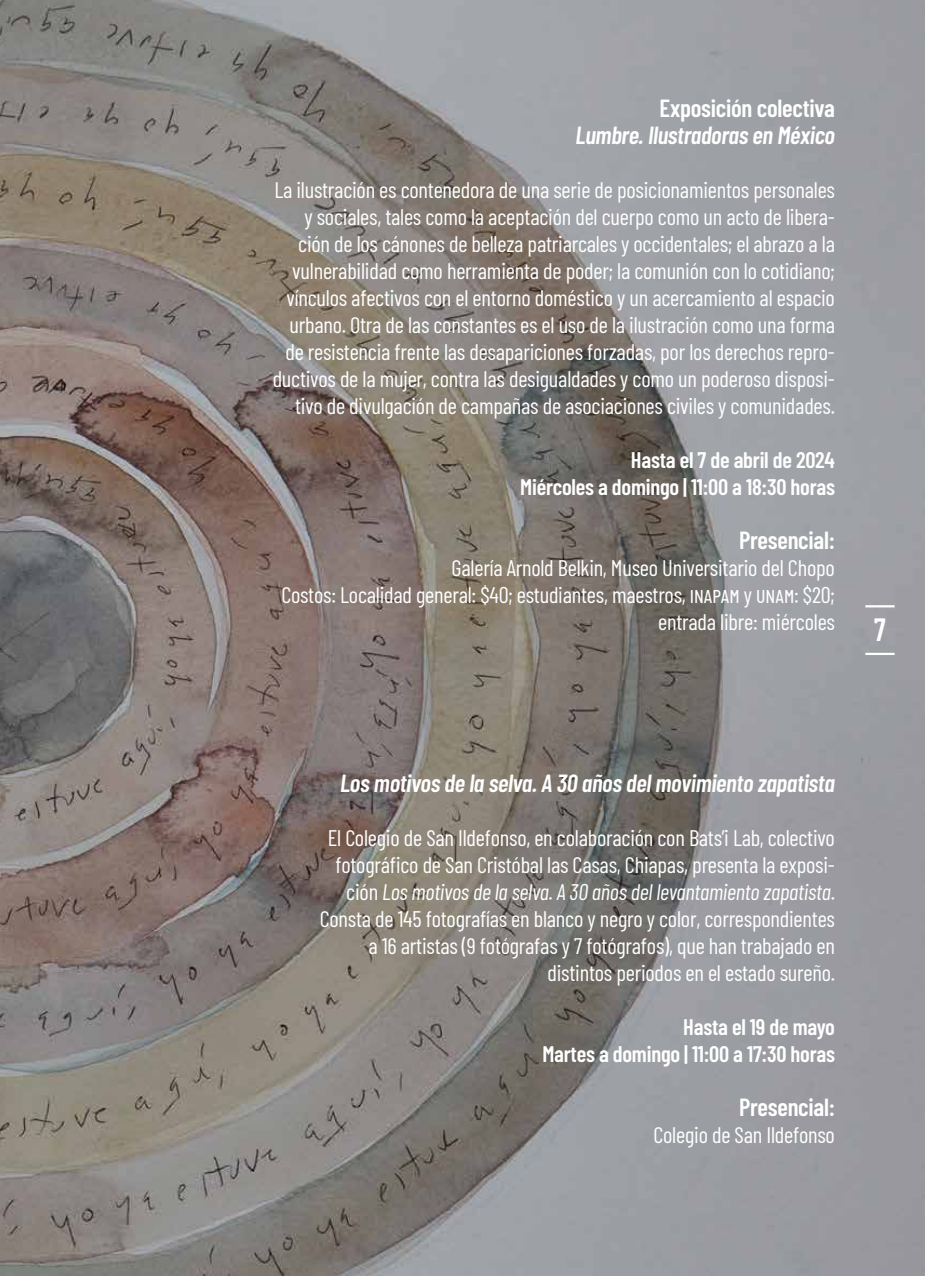
<style>
.page{position:relative;width:925px;height:1276px;background:#fff}
.page>*{position:absolute;margin:0;border:0;box-sizing:border-box;transform-origin:0 0}
.t1{font:600 32.18px "Barlow Condensed";color:#fff;scale:.91 1}
.t2{font:italic 600 24.75px "Barlow Condensed";letter-spacing:-.01em;color:#fff}
.t3{font:600 24.75px "Barlow Condensed";letter-spacing:-.01em;color:#fff}
.t4{font:22.5px/27px "Barlow Condensed";letter-spacing:-.01em;color:#fff;text-align:right}
.t5{font:600 22.5px/27px "Barlow Condensed";letter-spacing:-.01em;color:#fff;text-align:right}
.s1{font-style:italic}
</style>
<div class="page">
<img style="left:0;top:0;width:925px;height:1276px">
<hr style="left:865px;top:605px;width:29px;height:2px;background:#fff">
<hr style="left:865px;top:653px;width:29px;height:2px;background:#fff">
<p class="t3" style="left:659px;top:90px;width:177px">Exposición colectiva</p>
<p class="t2" style="left:576px;top:117px;width:261px">Lumbre. Ilustradoras en México</p>
<p class="t4" style="left:273px;top:175px;width:564px">La ilustración es contenedora de una serie de posicionamientos personales y sociales, tales como la aceptación del cuerpo como un acto de libera&shy;ción de los cánones de belleza patriarcales y occidentales; el abrazo a la vulnerabilidad como herramienta de poder; la comunión con lo cotidiano; vínculos afectivos con el entorno doméstico y un acercamiento al espacio urbano. Otra de las constantes es el uso de la ilustración como una forma de resistencia frente las desapariciones forzadas, por los derechos repro&shy;ductivos de la mujer, contra las desigualdades y como un poderoso disposi&shy;tivo de divulgación de campañas de asociaciones civiles y comunidades.</p>
<p class="t5" style="left:520px;top:445px;width:316px">Hasta el 7 de abril de 2024<br>Miércoles a domingo | 11:00 a 18:30 horas</p>
<p class="t3" style="left:739px;top:522px;width:97px">Presencial:</p>
<p class="t4" style="left:281px;top:553px;width:555px">Galería Arnold Belkin, Museo Universitario del Chopo<br>Costos: Localidad general: $40; estudiantes, maestros, inapam y unam: $20; entrada libre: miércoles</p>
<h1 class="t1" style="left:874px;top:607px;width:14px">7</h1>
<p class="t2" style="left:340px;top:765px;width:496px">Los motivos de la selva. A 30 años del movimiento zapatista</p>
<p class="t4" style="left:320px;top:823px;width:516px">El Colegio de San Ildefonso, en colaboración con Bats’i Lab, colectivo fotográfico de San Cristóbal las Casas, Chiapas, presenta la exposi&shy;ción <span class="s1">Los motivos de la selva. A 30 años del levantamiento zapatista</span>.<br>Consta de 145 fotografías en blanco y negro y color, correspondientes a 16 artistas (9 fotógrafas y 7 fotógrafos), que han trabajado en distintos periodos en el estado sureño.</p>
<p class="t5" style="left:542px;top:1012px;width:294px">Hasta el 19 de mayo<br>Martes a domingo | 11:00 a 17:30 horas</p>
<p class="t3" style="left:739px;top:1089px;width:97px">Presencial:</p>
<p class="t4" style="left:653px;top:1120px;width:183px">Colegio de San Ildefonso</p>
</div>
